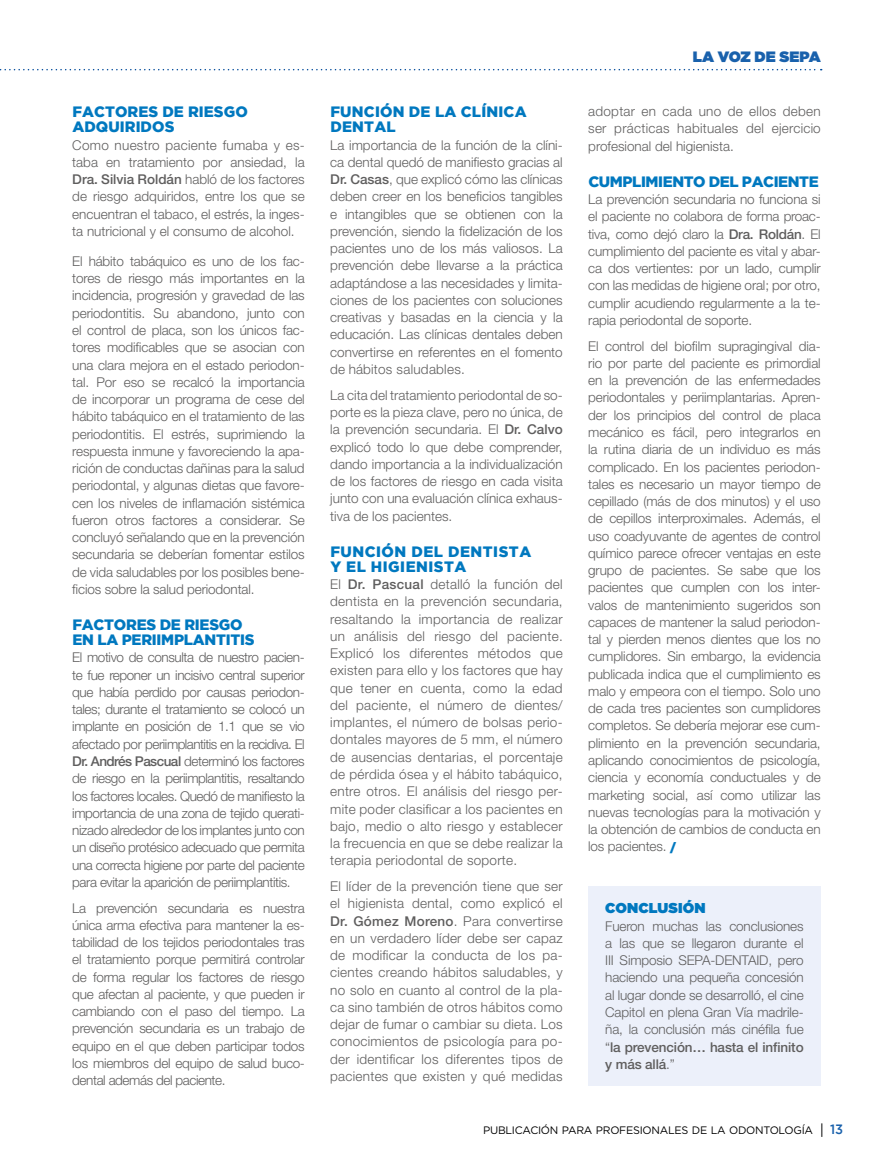
<style>
.page{position:relative;width:893px;height:1170px;background:#fff}
.page>*{position:absolute;margin:0;border:0;box-sizing:border-box;transform-origin:0 0}
.t1{font:900 15px/15px "Gotham";letter-spacing:.005em;color:#0078bf}
.t2{font:900 15px/15px "Gotham";letter-spacing:-.015em;color:#0078bf}
.t3{font:900 15px/15px "Gotham";letter-spacing:.035em;color:#0078bf}
.t4{font:900 15px "Gotham";letter-spacing:-.025em;color:#0078bf}
.t5{font:900 15px "Gotham";color:#1961ac}
.t6{font:900 14.25px "Gotham";letter-spacing:.01em;color:#0078bf}
.t7{font:300 13.5px/17.2px "Helvetica Neue LT Std";letter-spacing:-.01em;color:#5f5e5e;text-align:justify}
.t8{font:10.8px "Gotham Book SC800";letter-spacing:-.025em;color:#000}
.s1{font-weight:500}
.s2{font-weight:900;font-size:15px;color:#0078bf}
.s3{font-family:"Helvetica Neue LT Std";font-size:13.5px}
.s4{font-family:"Gotham";font-weight:500;font-size:13.5px;color:#1961ac}
</style>
<div class="page">
<svg style="left:0;top:69px;width:822px;height:1px"></svg>
<div style="left:588px;top:885px;width:233px;height:200px;background:#ecf0fa"></div>
<p class="t1" style="left:72px;top:104px;width:177px">FACTORES DE RIESGO<br>ADQUIRIDOS</p>
<p class="t7" style="left:72px;top:136px;width:234px">Como nuestro paciente fumaba y es&shy;taba en tratamiento por ansiedad, la <span class="s1">Dra. Silvia Roldán</span> habló de los factores de riesgo adquiridos, entre los que se encuentran el tabaco, el estrés, la inges&shy;ta nutricional y el consumo de alcohol.</p>
<p class="t7" style="left:72px;top:252px;width:234px">El hábito tabáquico es uno de los fac&shy;tores de riesgo más importantes en la incidencia, progresión y gravedad de las periodontitis. Su abandono, junto con el control de placa, son los únicos fac&shy;tores modificables que se asocian con una clara mejora en el estado periodon&shy;tal. Por eso se recalcó la importancia de incorporar un programa de cese del hábito tabáquico en el tratamiento de las periodontitis. El estrés, suprimiendo la respuesta inmune y favoreciendo la apa&shy;rición de conductas dañinas para la salud periodontal, y algunas dietas que favore&shy;cen los niveles de inflamación sistémica fueron otros factores a considerar. Se concluyó señalando que en la prevención secundaria se deberían fomentar estilos de vida saludables por los posibles bene&shy;ficios sobre la salud periodontal.</p>
<p class="t2" style="left:72px;top:617px;width:184px">FACTORES DE RIESGO<br>EN LA PERIIMPLANTITIS</p>
<p class="t7" style="left:72px;top:648px;width:234px">El motivo de consulta de nuestro pacien&shy;te fue reponer un incisivo central superior que había perdido por causas periodon&shy;tales; durante el tratamiento se colocó un implante en posición de 1.1 que se vio afectado por periimplantitis en la recidiva. El <span class="s1">Dr. Andrés Pascual</span> determinó los factores de riesgo en la periimplantitis, resaltando los factores locales. Quedó de manifiesto la importancia de una zona de tejido querati&shy;nizado alrededor de los implantes junto con un diseño protésico adecuado que permita una correcta higiene por parte del paciente para evitar la aparición de periimplantitis.</p>
<p class="t7" style="left:72px;top:898px;width:234px">La prevención secundaria es nuestra única arma efectiva para mantener la es&shy;tabilidad de los tejidos periodontales tras el tratamiento porque permitirá controlar de forma regular los factores de riesgo que afectan al paciente, y que pueden ir cambiando con el paso del tiempo. La prevención secundaria es un trabajo de equipo en el que deben participar todos los miembros del equipo de salud buco&shy;dental además del paciente.</p>
<p class="t1" style="left:330px;top:104px;width:198px">FUNCIÓN DE LA CLÍNICA<br>DENTAL</p>
<p class="t7" style="left:330px;top:136px;width:234px">La importancia de la función de la clíni&shy;ca dental quedó de manifiesto gracias al <span class="s1">Dr. Casas</span>, que explicó cómo las clínicas deben creer en los beneficios tangibles e intangibles que se obtienen con la prevención, siendo la fidelización de los pacientes uno de los más valiosos. La prevención debe llevarse a la práctica adaptándose a las necesidades y limita&shy;ciones de los pacientes con soluciones creativas y basadas en la ciencia y la educación. Las clínicas dentales deben convertirse en referentes en el fomento de hábitos saludables.</p>
<p class="t7" style="left:330px;top:386px;width:234px">La cita del tratamiento periodontal de so&shy;porte es la pieza clave, pero no única, de la prevención secundaria. El <span class="s1">Dr. Calvo </span>explicó todo lo que debe comprender, dando importancia a la individualización de los factores de riesgo en cada visita junto con una evaluación clínica exhaus&shy;tiva de los pacientes.</p>
<p class="t3" style="left:330px;top:543px;width:202px">FUNCIÓN DEL DENTISTA<br>Y EL HIGIENISTA</p>
<p class="t7" style="left:330px;top:575px;width:234px">El <span class="s1">Dr. Pascual</span> detalló la función del dentista en la prevención secundaria, resaltando la importancia de realizar un análisis del riesgo del paciente.<br>Explicó los diferentes métodos que existen para ello y los factores que hay que tener en cuenta, como la edad del paciente, el número de dientes/ implantes, el número de bolsas perio&shy;dontales mayores de 5 mm, el número de ausencias dentarias, el porcentaje de pérdida ósea y el hábito tabáquico, entre otros. El análisis del riesgo per&shy;mite poder clasificar a los pacientes en bajo, medio o alto riesgo y establecer la frecuencia en que se debe realizar la terapia periodontal de soporte.</p>
<p class="t7" style="left:330px;top:877px;width:234px">El líder de la prevención tiene que ser el higienista dental, como explicó el <span class="s1">Dr. Gómez Moreno</span>. Para convertirse en un verdadero líder debe ser capaz de modificar la conducta de los pa&shy;cientes creando hábitos saludables, y no solo en cuanto al control de la pla&shy;ca sino también de otros hábitos como dejar de fumar o cambiar su dieta. Los conocimientos de psicología para po&shy;der identificar los diferentes tipos de pacientes que existen y qué medidas</p>
<p class="t5" style="left:693px;top:48px;width:129px">LA VOZ DE SEPA</p>
<p class="t7" style="left:588px;top:102px;width:234px">adoptar en cada uno de ellos deben ser prácticas habituales del ejercicio profesional del higienista.</p>
<p class="t4" style="left:588px;top:173px;width:232px">CUMPLIMIENTO DEL PACIENTE</p>
<p class="t7" style="left:588px;top:190px;width:234px">La prevención secundaria no funciona si el paciente no colabora de forma proac&shy;tiva, como dejó claro la <span class="s1">Dra. Roldán</span>. El cumplimiento del paciente es vital y abar&shy;ca dos vertientes: por un lado, cumplir con las medidas de higiene oral; por otro, cumplir acudiendo regularmente a la te&shy;rapia periodontal de soporte.</p>
<p class="t7" style="left:588px;top:337px;width:234px">El control del biofilm supragingival dia&shy;rio por parte del paciente es primordial en la prevención de las enfermedades periodontales y periimplantarias. Apren&shy;der los principios del control de placa mecánico es fácil, pero integrarlos en la rutina diaria de un individuo es más complicado. En los pacientes periodon&shy;tales es necesario un mayor tiempo de cepillado (más de dos minutos) y el uso de cepillos interproximales. Además, el uso coadyuvante de agentes de control químico parece ofrecer ventajas en este grupo de pacientes. Se sabe que los pacientes que cumplen con los inter&shy;valos de mantenimiento sugeridos son capaces de mantener la salud periodon&shy;tal y pierden menos dientes que los no cumplidores. Sin embargo, la evidencia publicada indica que el cumplimiento es malo y empeora con el tiempo. Solo uno de cada tres pacientes son cumplidores completos. Se debería mejorar ese cum&shy;plimiento en la prevención secundaria, aplicando conocimientos de psicología, ciencia y economía conductuales y de marketing social, así como utilizar las nuevas tecnologías para la motivación y la obtención de cambios de conducta en los pacientes. <span class="s2">/</span></p>
<p class="t6" style="left:605px;top:900px;width:102px">CONCLUSIÓN</p>
<p class="t7" style="left:605px;top:916px;width:200px">Fueron muchas las conclusiones a las que se llegaron durante el III Simposio SEPA-DENTAID, pero haciendo una pequeña concesión al lugar donde se desarrolló, el cine Capitol en plena Gran Vía madrile&shy;ña, la conclusión más cinéfila fue “<span class="s1">la prevención… hasta el infinito y más allá</span>.”</p>
<p class="t8" style="left:483px;top:1124px;width:362px">PUBLICACIÓN PARA PROFESIONALES DE LA ODONTOLOGÍA <span class="s3">|</span> <span class="s4">13</span></p>
</div>
